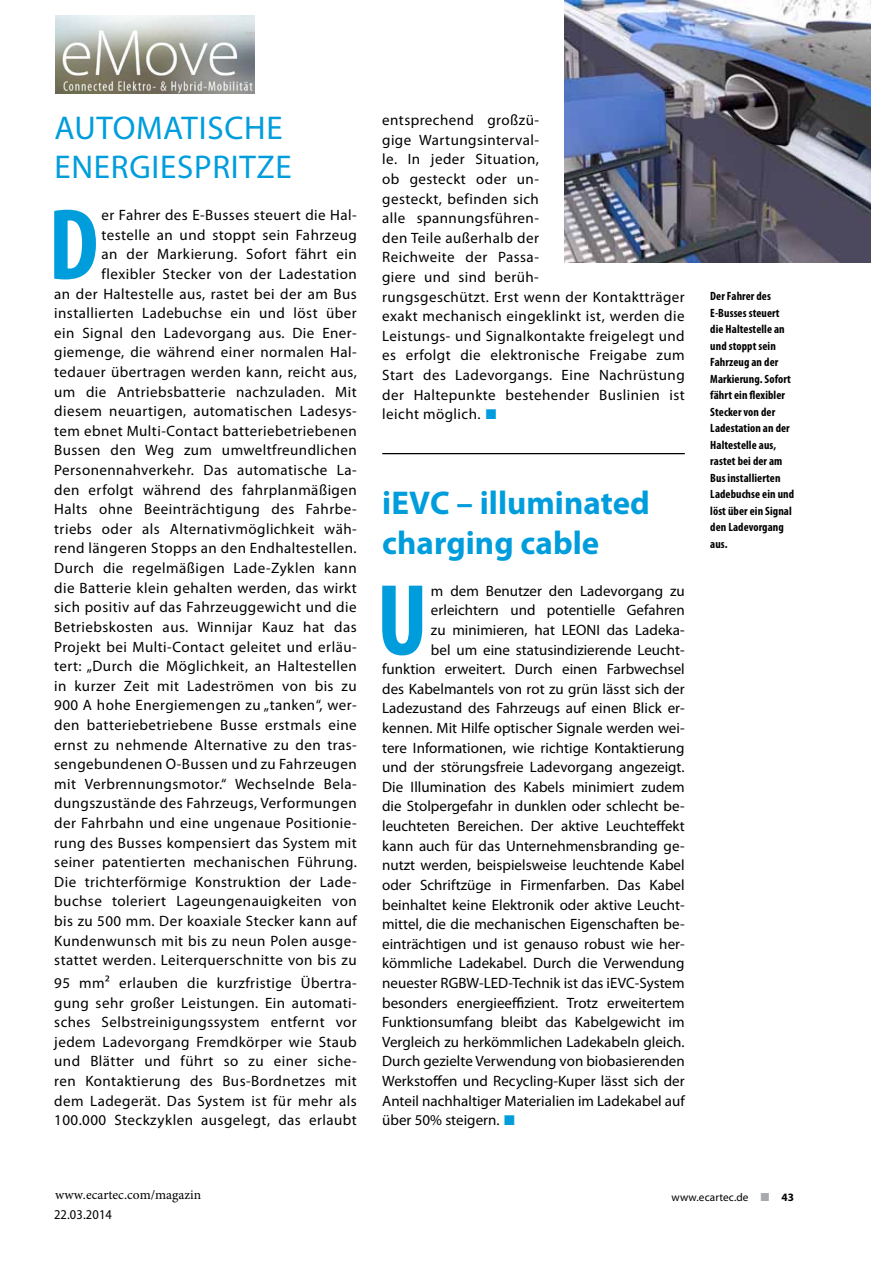
<style>
.page{position:relative;width:893px;height:1263px;background:#fff}
.page>*{position:absolute;margin:0;border:0;box-sizing:border-box;transform-origin:0 0}
.t1{font:700 condensed 102.3px "Myriad Pro";color:#009ddc}
.t2{font:700 33px/39.2px "Myriad Pro";color:#009ddc}
.t3{font:33px/39.2px "Myriad Pro";letter-spacing:.02em;color:#009ddc}
.t4{font:15px/19.6px "Myriad Pro";letter-spacing:.03em;color:#000;text-align:right}
.t5{font:15px "Myriad Pro";color:#000}
.t6{font:13.5px "Minion Pro";color:#000}
.t7{font:semi-condensed 13.5px "Myriad Pro";letter-spacing:.01em;color:#000}
.t8{font:700 condensed 12px/16.5px "Myriad Pro";letter-spacing:.005em;color:#000}
.t9{font:11.25px "Myriad Pro";letter-spacing:.01em;color:#000}
.s1{font-family:"Arial";font-weight:700;font-size:21px;color:#009ddc}
.s2{font-family:"Arial";font-weight:700;font-size:17.4px;color:#a7a9ac}
.s3{font-weight:700}
</style>
<div class="page">
<hr style="left:382px;top:453px;width:303px;height:1px;background:#000">
<img style="left:564px;top:0;width:307px;height:262px">
<img style="left:56px;top:16px;width:199px;height:77px">
<h2 class="t3" style="left:55px;top:108px;width:239px">AUTOMATISCHE<br>ENERGIESPRITZE</h2>
<h1 class="t1" style="left:48px;top:181px;width:52px">D</h1>
<p class="t4" style="left:54px;top:205px;width:304px">er Fahrer des E-Busses steuert die Hal&shy;testelle an und stoppt sein Fahrzeug<br>an der Markierung. Sofort fährt ein flexibler Stecker von der Ladestation<br>an der Haltestelle aus, rastet bei der am Bus installierten Ladebuchse ein und löst über ein Signal den Ladevorgang aus. Die Ener&shy;giemenge, die während einer normalen Hal&shy;tedauer übertragen werden kann, reicht aus, um die Antriebsbatterie nachzuladen. Mit diesem neuartigen, automatischen Ladesys&shy;tem ebnet Multi-Contact batteriebetriebenen Bussen den Weg zum umweltfreundlichen Personennahverkehr. Das automatische La&shy;den erfolgt während des fahrplanmäßigen Halts ohne Beeinträchtigung des Fahrbe&shy;triebs oder als Alternativmöglichkeit wäh&shy;rend längeren Stopps an den Endhaltestellen.<br>Durch die regelmäßigen Lade-Zyklen kann die Batterie klein gehalten werden, das wirkt sich positiv auf das Fahrzeuggewicht und die Betriebskosten aus. Winnijar Kauz hat das Projekt bei Multi-Contact geleitet und erläu&shy;tert: „Durch die Möglichkeit, an Haltestellen in kurzer Zeit mit Ladeströmen von bis zu 900 A hohe Energiemengen zu „tanken“, wer&shy;den batteriebetriebene Busse erstmals eine ernst zu nehmende Alternative zu den tras&shy;sengebundenen O-Bussen und zu Fahrzeugen mit Verbrennungsmotor.“ Wechselnde Bela&shy;dungszustände des Fahrzeugs, Verformungen der Fahrbahn und eine ungenaue Positionie&shy;rung des Busses kompensiert das System mit seiner patentierten mechanischen Führung.<br>Die trichterförmige Konstruktion der Lade&shy;buchse toleriert Lageungenauigkeiten von bis zu 500 mm. Der koaxiale Stecker kann auf Kundenwunsch mit bis zu neun Polen ausge&shy;stattet werden. Leiterquerschnitte von bis zu</p>
<p class="t4" style="left:54px;top:973px;width:304px;text-align:justify">95 mm² erlauben die kurzfristige Übertra&shy;gung sehr großer Leistungen. Ein automati&shy;sches Selbstreinigungssystem entfernt vor jedem Ladevorgang Fremdkörper wie Staub und Blätter und führt so zu einer siche&shy;ren Kontaktierung des Bus-Bordnetzes mit dem Ladegerät. Das System ist für mehr als 100.000 Steckzyklen ausgelegt, das erlaubt</p>
<p class="t6" style="left:55px;top:1185px;width:147px">www.ecartec.com/magazin</p>
<p class="t7" style="left:54px;top:1206px;width:59px">22.03.2014</p>
<p class="t4" style="left:382px;top:110px;width:304px;text-align:left">entsprechend großzü-<br>gige Wartungsinterval-<br>le. In jeder Situation,<br>ob gesteckt oder un-<br>gesteckt, befinden sich<br>alle spannungsführen-<br>den Teile außerhalb der<br>Reichweite der Passa-<br>giere und sind berüh-<br>rungsgeschützt. Erst wenn der Kontaktträger exakt mechanisch eingeklinkt ist, werden die<br>Leistungs- und Signalkontakte freigelegt und es erfolgt die elektronische Freigabe zum<br>Start des Ladevorgangs. Eine Nachrüstung der Haltepunkte bestehender Buslinien ist leicht möglich. <span class="s1">■</span></p>
<h2 class="t2" style="left:382px;top:483px;width:269px">ieVC – illuminated charging cable</h2>
<h1 class="t1" style="left:377px;top:557px;width:53px">U</h1>
<p class="t5" style="left:431px;top:581px;width:255px">m dem Benutzer den Ladevorgang zu</p>
<p class="t5" style="left:431px;top:601px;width:255px">erleichtern und potentielle Gefahren</p>
<p class="t5" style="left:431px;top:621px;width:255px">zu minimieren, hat LEONI das Ladeka-</p>
<p class="t5" style="left:431px;top:640px;width:255px">bel um eine statusindizierende Leucht-</p>
<p class="t5" style="left:382px;top:660px;width:304px">funktion erweitert. Durch einen Farbwechsel</p>
<p class="t5" style="left:382px;top:679px;width:304px">des Kabelmantels von rot zu grün lässt sich der</p>
<p class="t5" style="left:382px;top:699px;width:304px">Ladezustand des Fahrzeugs auf einen Blick er-</p>
<p class="t5" style="left:382px;top:719px;width:304px">kennen. Mit Hilfe optischer Signale werden wei-</p>
<p class="t5" style="left:382px;top:738px;width:304px">tere Informationen, wie richtige Kontaktierung</p>
<p class="t5" style="left:382px;top:758px;width:304px">und der störungsfreie Ladevorgang angezeigt.</p>
<p class="t5" style="left:382px;top:777px;width:304px">Die Illumination des Kabels minimiert zudem</p>
<p class="t5" style="left:382px;top:797px;width:304px">die Stolpergefahr in dunklen oder schlecht be-</p>
<p class="t5" style="left:382px;top:817px;width:304px">leuchteten Bereichen. Der aktive Leuchteffekt</p>
<p class="t5" style="left:382px;top:836px;width:304px">kann auch für das Unternehmensbranding ge-</p>
<p class="t5" style="left:382px;top:856px;width:304px">nutzt werden, beispielsweise leuchtende Kabel</p>
<p class="t5" style="left:382px;top:876px;width:304px">oder Schriftzüge in Firmenfarben. Das Kabel</p>
<p class="t5" style="left:382px;top:895px;width:304px">beinhaltet keine Elektronik oder aktive Leucht-</p>
<p class="t5" style="left:382px;top:915px;width:304px">mittel, die die mechanischen Eigenschaften be-</p>
<p class="t5" style="left:382px;top:934px;width:304px">einträchtigen und ist genauso robust wie her-</p>
<p class="t5" style="left:382px;top:954px;width:304px">kömmliche Ladekabel. Durch die Verwendung</p>
<p class="t5" style="left:382px;top:974px;width:304px">neuester RGBW-LED-Technik ist das iEVC-System</p>
<p class="t5" style="left:382px;top:993px;width:304px">besonders energieeffizient. Trotz erweitertem</p>
<p class="t5" style="left:382px;top:1013px;width:304px">Funktionsumfang bleibt das Kabelgewicht im</p>
<p class="t5" style="left:382px;top:1032px;width:304px">Vergleich zu herkömmlichen Ladekabeln gleich.</p>
<p class="t5" style="left:382px;top:1052px;width:304px">Durch gezielte Verwendung von biobasierenden</p>
<p class="t5" style="left:382px;top:1072px;width:304px">Werkstoffen und Recycling-Kuper lässt sich der</p>
<p class="t5" style="left:382px;top:1091px;width:304px">Anteil nachhaltiger Materialien im Ladekabel auf</p>
<p class="t5" style="left:382px;top:1111px;width:135px">über 50% steigern. <span class="s1">■</span></p>
<p class="t8" style="left:710px;top:288px;width:85px">Der Fahrer des<br>E-Busses steuert die Haltestelle an und stoppt sein<br>Fahrzeug an der<br>Markierung. Sofort fährt ein flexibler<br>Stecker von der<br>Ladestation an der<br>Haltestelle aus, rastet bei der am<br>Bus installierten<br>Ladebuchse ein und löst über ein Signal den Ladevorgang aus.</p>
<p class="t9" style="left:671px;top:1190px;width:124px">www.ecartec.de <span class="s2">■</span> <span class="s3">43</span></p>
</div>
